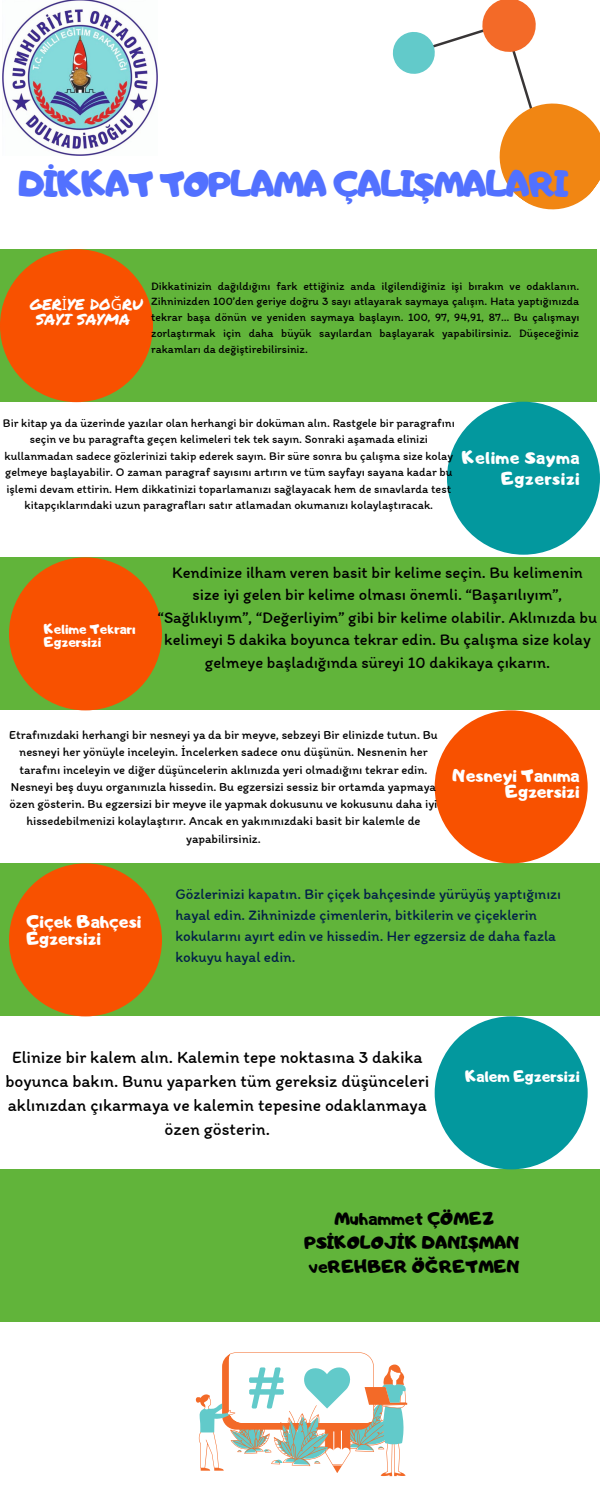
<style>
.page{position:relative;width:600px;height:1500px;background:#fff}
.page>*{position:absolute;margin:0;border:0;box-sizing:border-box;transform-origin:0 0}
.t1{font:35.2px "Adigiana Toybox";letter-spacing:-.05em;color:#5271ff}
.t2{font:17.5px/24px "Itim";color:#000;text-align:center}
.t3{font:17.5px/24px "Adigiana Toybox";color:#000;text-align:center}
.t4{font:17.5px/16.5px "Adigiana Toybox";color:#fff;text-align:right}
.t5{font:17.5px/20.2px "Adigiana Toybox";letter-spacing:.03em;color:#fff;text-align:right}
.t6{font:16.5px/22.5px "Itim";color:#000;text-align:center}
.t7{font:15.5px/14.2px "Permanent Marker";color:#fff;text-align:center}
.t8{font:15.5px "Adigiana Toybox";color:#fff}
.t9{font:15px/21px "Itim";color:#011f49}
.t10{font:13.5px/12.8px "Adigiana Toybox";color:#fff}
.t11{font:12.5px/17.2px "Itim";color:#000;text-align:center}
.t12{font:12px/16.5px "Itim";color:#000;text-align:center}
.t13{font:11.6px/15.8px "Itim";color:#000;text-align:justify}
.s1{font-family:"Noto Sans"}
</style>
<div class="page">
<div style="left:0;top:249px;width:597px;height:153px;background:#61b43a"></div>
<div style="left:0;top:863px;width:600px;height:153px;background:#61b43a"></div>
<div style="left:0;top:557px;width:600px;height:153px;background:#61b43a"></div>
<div style="left:0;top:1169px;width:600px;height:153px;background:#61b43a"></div>
<div style="left:0;top:249px;width:153px;height:153px;background:#f85100;border-radius:50%"></div>
<div style="left:435px;top:710px;width:153px;height:153px;background:#f85100;border-radius:50%"></div>
<div style="left:447px;top:402px;width:153px;height:153px;background:#03989e;border-radius:50%"></div>
<div style="left:9px;top:863px;width:153px;height:153px;background:#f85100;border-radius:50%"></div>
<div style="left:9px;top:557px;width:153px;height:153px;background:#f85100;border-radius:50%"></div>
<div style="left:435px;top:1016px;width:153px;height:153px;background:#03989e;border-radius:50%"></div>
<svg style="left:392px;top:0;width:208px;height:210px"></svg>
<svg style="left:196px;top:1352px;width:211px;height:124px"></svg>
<img style="left:2px;top:0;width:155px;height:155px">
<h1 class="t1" style="left:19px;top:161px;width:552px">DİKKAT TOPLAMA ÇALIŞMALARI</h1>
<p class="t7" style="left:30px;top:297px;width:114px">GER<span class="s1">İ</span>YE DO<span class="s1">Ğ</span>RU<br>SAYI SAYMA</p>
<p class="t13" style="left:151px;top:278px;width:430px">Dikkatinizin dağıldığını fark ettiğiniz anda ilgilendiğiniz işi bırakın ve odaklanın.<br>Zihninizden 100’den geriye doğru 3 sayı atlayarak saymaya çalışın. Hata yaptığınızda tekrar başa dönün ve yeniden saymaya başlayın. 100, 97, 94,91, 87… Bu çalışmayı zorlaştırmak için daha büyük sayılardan başlayarak yapabilirsiniz. Düşeceğiniz rakamları da değiştirebilirsiniz.</p>
<p class="t12" style="left:3px;top:414px;width:453px">Bir kitap ya da üzerinde yazılar olan herhangi bir doküman alın. Rastgele bir paragrafını seçin ve bu paragrafta geçen kelimeleri tek tek sayın. Sonraki aşamada elinizi kullanmadan sadece gözlerinizi takip ederek sayın. Bir süre sonra bu çalışma size kolay gelmeye başlayabilir. O zaman paragraf sayısını artırın ve tüm sayfayı sayana kadar bu işlemi devam ettirin. Hem dikkatinizi toparlamanızı sağlayacak hem de sınavlarda test kitapçıklarındaki uzun paragrafları satır atlamadan okumanızı kolaylaştıracak.</p>
<h2 class="t5" style="left:462px;top:447px;width:119px">Kelime Sayma<br>Egzersizi</h2>
<p class="t10" style="left:44px;top:622px;width:93px">Kelime Tekrarı<br>Egzersizi</p>
<p class="t6" style="left:158px;top:561px;width:441px">Kendinize ilham veren basit bir kelime seçin. Bu kelimenin size iyi gelen bir kelime olması önemli. “Başarılıyım”, “Sağlıklıyım”, “Değerliyim” gibi bir kelime olabilir. Aklınızda bu kelimeyi 5 dakika boyunca tekrar edin. Bu çalışma size kolay gelmeye başladığında süreyi 10 dakikaya çıkarın.</p>
<p class="t11" style="left:9px;top:726px;width:430px">Etrafınızdaki herhangi bir nesneyi ya da bir meyve, sebzeyi Bir elinizde tutun. Bu nesneyi her yönüyle inceleyin. İncelerken sadece onu düşünün. Nesnenin her tarafını inceleyin ve diğer düşüncelerin aklınızda yeri olmadığını tekrar edin.<br>Nesneyi beş duyu organınızla hissedin. Bu egzersizi sessiz bir ortamda yapmaya özen gösterin. Bu egzersizi bir meyve ile yapmak dokusunu ve kokusunu daha iyi hissedebilmenizi kolaylaştırır. Ancak en yakınınızdaki basit bir kalemle de yapabilirsiniz.</p>
<h2 class="t4" style="left:453px;top:767px;width:129px">Nesneyi Tanıma<br>Egzersizi</h2>
<h2 class="t4" style="left:26px;top:913px;width:116px;text-align:left">Çiçek Bahçesi<br>Egzersizi</h2>
<p class="t9" style="left:175px;top:883px;width:387px">Gözlerinizi kapatın. Bir çiçek bahçesinde yürüyüş yaptığınızı hayal edin. Zihninizde çimenlerin, bitkilerin ve çiçeklerin kokularını ayırt edin ve hissedin. Her egzersiz de daha fazla kokuyu hayal edin.</p>
<h2 class="t2" style="left:5px;top:1045px;width:425px">Elinize bir kalem alın. Kalemin tepe noktasına 3 dakika boyunca bakın. Bunu yaparken tüm gereksiz düşünceleri aklınızdan çıkarmaya ve kalemin tepesine odaklanmaya özen gösterin.</h2>
<p class="t8" style="left:465px;top:1066px;width:116px">Kalem Egzersizi</p>
<h2 class="t3" style="left:305px;top:1207px;width:217px">Muhammet ÇÖMEZ<br>PSİKOLOJİK DANIŞMAN veREHBER ÖĞRETMEN</h2>
</div>
